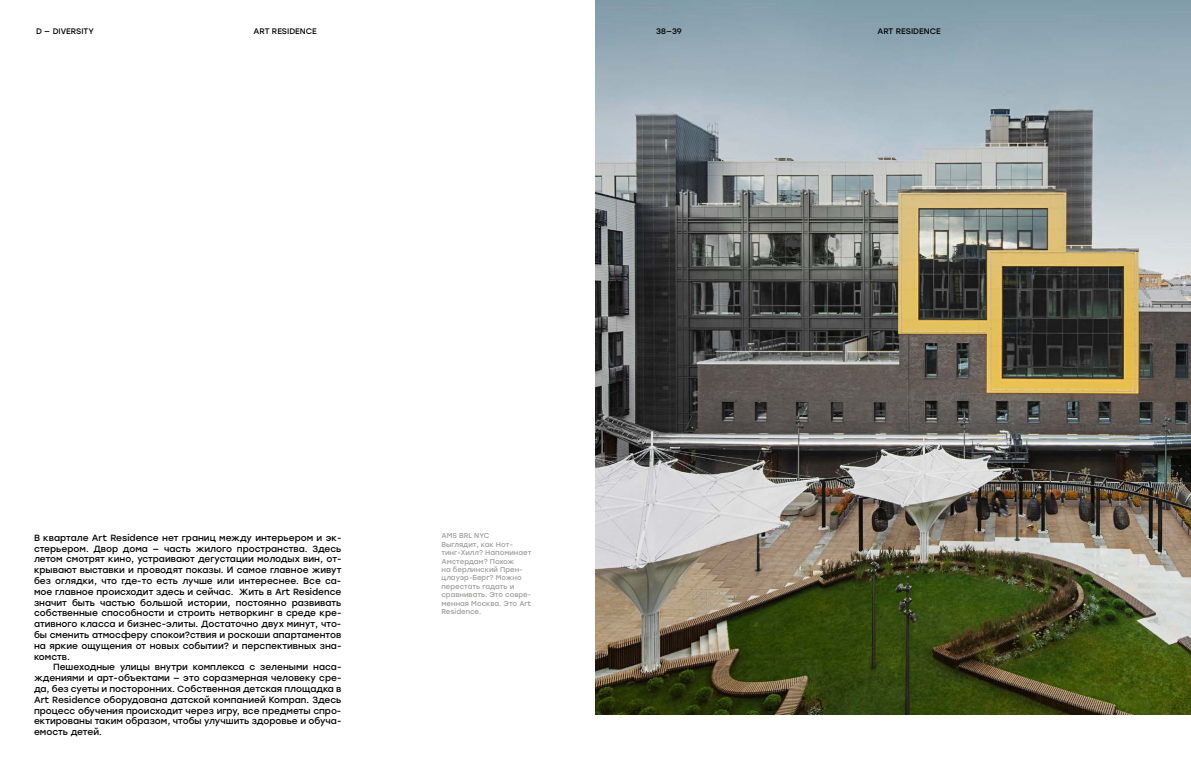
<style>
.page{position:relative;width:1191px;height:766px;background:#fff}
.page>*{position:absolute;margin:0;border:0;box-sizing:border-box;transform-origin:0 0}
.t1{font:9px/10.8px "Stolzl";color:#000;text-align:justify}
.t2{font:8px "Stolzl";color:#000}
.t3{font:7px/8.4px "Stolzl";color:#9d9d9c}
</style>
<div class="page">
<img style="left:595px;top:0;width:596px;height:714px">
<p class="t2" style="left:36px;top:26px;width:59px">D — DIVERSITY</p>
<p class="t2" style="left:253px;top:26px;width:65px">ART RESIDENCE</p>
<p class="t2" style="left:656px;top:26px;width:27px">38—39</p>
<p class="t2" style="left:877px;top:26px;width:65px">ART RESIDENCE</p>
<p class="t1" style="left:34px;top:531px;width:309px">В квартале Art Residence нет границ между интерьером и эк&shy;стерьером. Двор дома — часть жилого пространства. Здесь летом смотрят кино, устраивают дегустации молодых вин, от&shy;крывают выставки и проводят показы. И самое главное живут без оглядки, что где-то есть лучше или интереснее. Все са&shy;мое главное происходит здесь и сейчас. Жить в Art Residence значит быть частью большой истории, постоянно развивать собственные способности и строить нетворкинг в среде кре&shy;ативного класса и бизнес-элиты. Достаточно двух минут, что&shy;бы сменить атмосферу спокои?ствия и роскоши апартаментов на яркие ощущения от новых событии? и перспективных зна&shy;комств.</p>
<p class="t1" style="left:34px;top:661px;width:309px;text-indent:19px">Пешеходные улицы внутри комплекса с зелеными наса&shy;ждениями и арт-объектами — это соразмерная человеку сре&shy;да, без суеты и посторонних. Собственная детская площадка в Art Residence оборудована датской компанией Kompan. Здесь процесс обучения происходит через игру, все предметы спро&shy;ектированы таким образом, чтобы улучшить здоровье и обуча&shy;емость детей.</p>
<p class="t3" style="left:441px;top:531px;width:91px">AMS BRL NYC<br>Выглядит, как Нот&shy;тинг-Хилл? Напоминает<br>Амстердам? Похож<br>на берлинский Прен&shy;цлауэр-Берг? Можно перестать гадать и сравнивать. Это совре&shy;менная Москва. Это Art<br>Residence.</p>
</div>
